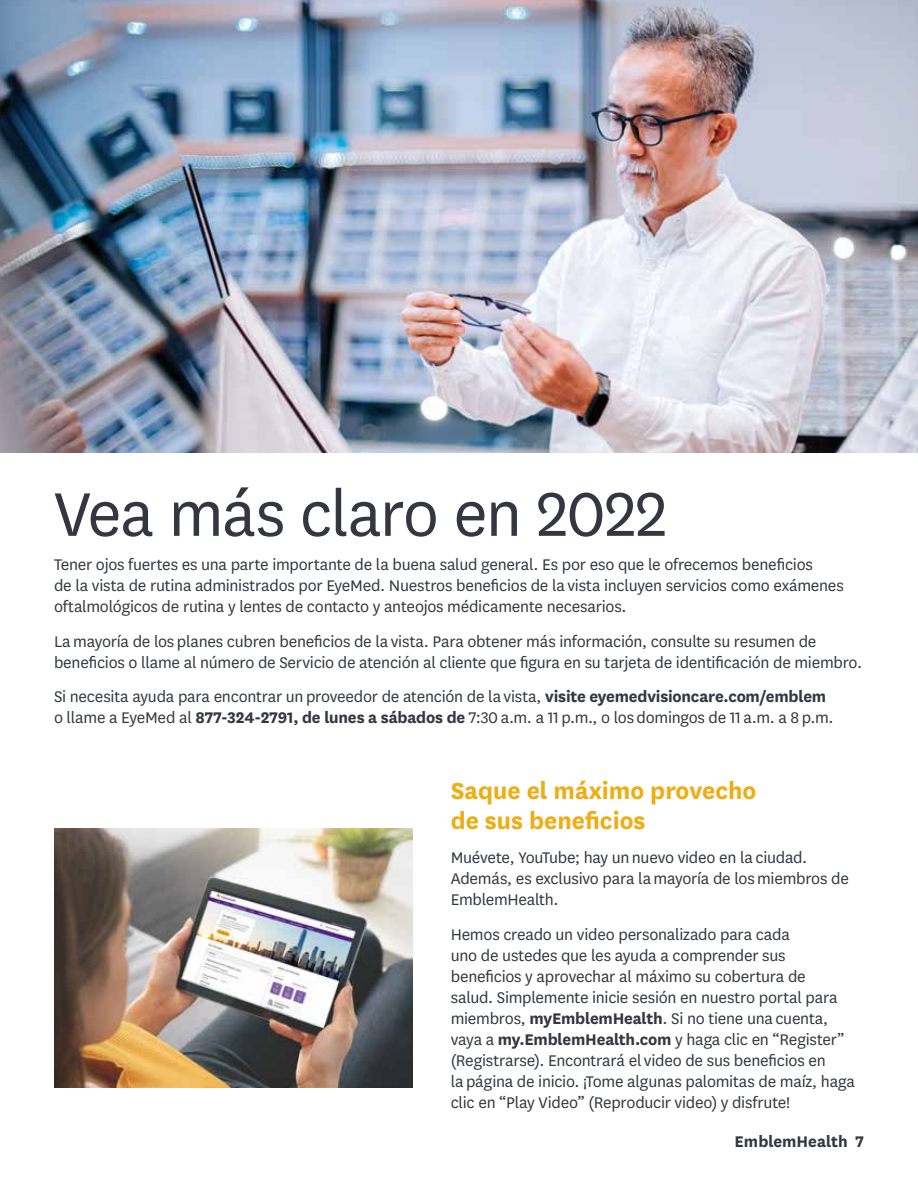
<style>
.page{position:relative;width:918px;height:1188px;background:#fff}
.page>*{position:absolute;margin:0;border:0;box-sizing:border-box;transform-origin:0 0}
.article_title_48pt{font:72px "National";letter-spacing:-.025em;color:#343741}
.article_title_18pt{font:700 27px/30px "National";color:#efad14}
._12_16_body{font:18px/21px "National";letter-spacing:-.015em;color:#343741}
.t1{font:700 18px "National";color:#343741}
.s1{font-weight:700}
</style>
<div class="page">
<img style="left:0;top:0;width:918px;height:453px">
<img style="left:54px;top:828px;width:359px;height:260px">
<p class="article_title_48pt" style="left:54px;top:467px;width:615px">Vea más claro en 2022</p>
<p class="_12_16_body" style="left:54px;top:554px;width:791px">Tener ojos fuertes es una parte importante de la buena salud general. Es por eso que le ofrecemos beneficios<br>de la vista de rutina administrados por EyeMed. Nuestros beneficios de la vista incluyen servicios como exámenes oftalmológicos de rutina y lentes de contacto y anteojos médicamente necesarios.</p>
<p class="_12_16_body" style="left:54px;top:630px;width:810px">La mayoría de los planes cubren beneficios de la vista. Para obtener más información, consulte su resumen de beneficios o llame al número de Servicio de atención al cliente que figura en su tarjeta de identificación de miembro.</p>
<p class="_12_16_body" style="left:54px;top:686px;width:781px">Si necesita ayuda para encontrar un proveedor de atención de la vista, <span class="s1">visite eyemedvisioncare.com/emblem </span>o llame a EyeMed al <span class="s1">877-324-2791, de lunes a sábados de</span> 7:30 a.m. a 11 p.m., o los domingos de 11 a.m. a 8 p.m.</p>
<p class="article_title_18pt" style="left:451px;top:773px;width:307px">Saque el máximo provecho de sus beneficios</p>
<p class="_12_16_body" style="left:451px;top:846px;width:400px">Muévete, YouTube; hay un nuevo video en la ciudad.<br>Además, es exclusivo para la mayoría de los miembros de<br>EmblemHealth.</p>
<p class="_12_16_body" style="left:451px;top:923px;width:406px">Hemos creado un video personalizado para cada<br>uno de ustedes que les ayuda a comprender sus beneficios y aprovechar al máximo su cobertura de<br>salud. Simplemente inicie sesión en nuestro portal para miembros, <span class="s1">myEmblemHealth</span>. Si no tiene una cuenta, vaya a <span class="s1">my.EmblemHealth.com</span> y haga clic en “Register” (Registrarse). Encontrará el video de sus beneficios en<br>la página de inicio. ¡Tome algunas palomitas de maíz, haga clic en “Play Video” (Reproducir video) y disfrute!</p>
<p class="t1" style="left:735px;top:1129px;width:131px">EmblemHealth 7</p>
</div>
